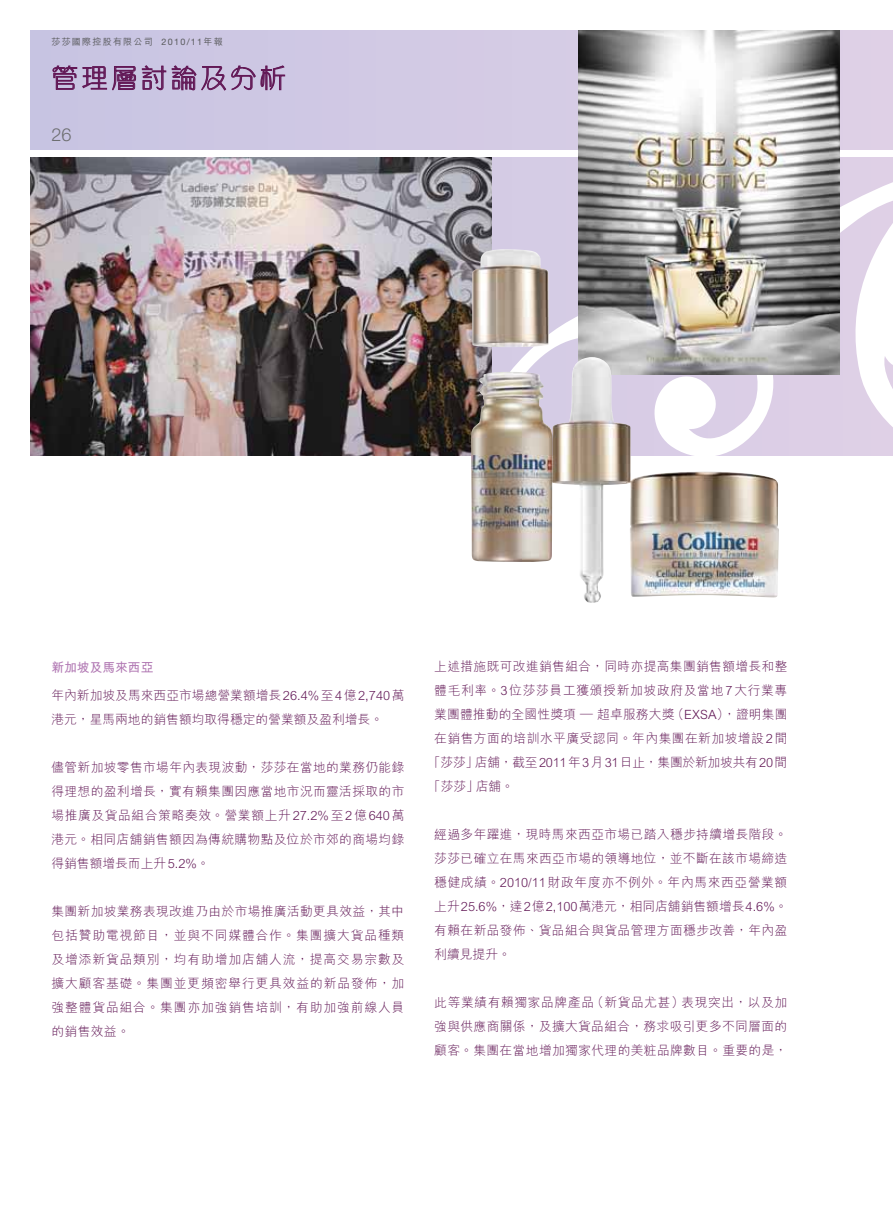
<style>
.page{position:relative;width:893px;height:1212px;background:#fff}
.page>*{position:absolute;margin:0;border:0;box-sizing:border-box;transform-origin:0 0}
.t1{font:27px "M Gentle HK Light E Ten B5 H";letter-spacing:.1em;color:#621856}
.t2{font:300 18px "Helvetica Neue LT Std";color:#6d6e70}
.t3{font:12.75px/24px "M Hei HK Light E Ten B5 H";letter-spacing:.025em;color:#621856;text-align:justify}
.t4{font:12.75px/24px "M Hei HK Light E Ten B5 H";color:#621856}
.t5{font:12.75px "M Hei HK Light E Ten B5 H";letter-spacing:-.02em;color:#621856}
.t6{font:12.75px "M Hei HK Light E Ten B5 H";letter-spacing:.05em;color:#621856}
.t7{font:12.75px "M Hei HK Bold E Ten B5 H";color:#b27ab4}
.t8{font:9px "M Hei HK Medium E Ten B5 H";letter-spacing:.14em;color:#58595b}
.s1{font-family:"Helvetica Neue LT Std"}
</style>
<div class="page">
<div style="left:30px;top:158px;width:862px;height:297px;background:#d5cce5"></div>
<svg style="left:30px;top:30px;width:862px;height:119px;background:#cfc8e3"></svg>
<svg style="left:781px;top:125px;width:111px;height:331px;fill:#ded0e6"></svg>
<svg style="left:53px;top:66px;width:83px;height:24px;background:#9974a1"></svg>
<svg style="left:142px;top:65px;width:24px;height:25px"></svg>
<svg style="left:172px;top:66px;width:113px;height:33px;background:#b19abf"></svg>
<img style="left:579px;top:30px;width:260px;height:345px">
<img style="left:30px;top:158px;width:461px;height:297px">
<img style="left:470px;top:249px;width:309px;height:354px">
<p class="t8" style="left:51px;top:38px;width:173px">莎莎國際控股有限公司 <span class="s1">2010/11</span>年報</p>
<h1 class="t1" style="left:51px;top:68px;width:236px">管理層討論及分析</h1>
<h2 class="t2" style="left:51px;top:128px;width:22px">26</h2>
<p class="t7" style="left:51px;top:663px;width:103px">新加坡及馬來西亞</p>
<p class="t4" style="left:51px;top:685px;width:354px">年內新加坡及馬來西亞市場總營業額增長26.4%至4億2,740萬港元，星馬兩地的銷售額均取得穩定的營業額及盈利增長。</p>
<p class="t3" style="left:51px;top:757px;width:354px">儘管新加坡零售市場年內表現波動，莎莎在當地的業務仍能錄得理想的盈利增長，實有賴集團因應當地市況而靈活採取的市場推廣及貨品組合策略奏效。營業額上升27.2%至2億640萬港元。相同店舖銷售額因為傳統購物點及位於市郊的商場均錄得銷售額增長而上升5.2%。</p>
<p class="t3" style="left:51px;top:901px;width:354px">集團新加坡業務表現改進乃由於市場推廣活動更具效益，其中包括贊助電視節目，並與不同媒體合作。集團擴大貨品種類及增添新貨品類別，均有助增加店舖人流，提高交易宗數及擴大顧客基礎。集團並更頻密舉行更具效益的新品發佈，加強整體貨品組合。集團亦加強銷售培訓，有助加強前線人員的銷售效益。</p>
<p class="t3" style="left:434px;top:656px;width:354px">上述措施既可改進銷售組合，同時亦提高集團銷售額增長和整</p>
<p class="t6" style="left:434px;top:685px;width:354px">體毛利率。3位莎莎員工獲頒授新加坡政府及當地7大行業專</p>
<p class="t3" style="left:434px;top:704px;width:354px">業團體推動的全國性獎項 — 超卓服務大獎（EXSA），證明集團</p>
<p class="t3" style="left:434px;top:728px;width:354px">在銷售方面的培訓水平廣受認同。年內集團在新加坡增設2間</p>
<p class="t5" style="left:428px;top:757px;width:361px">「莎莎」店舖，截至2011年3月31日止，集團於新加坡共有20間</p>
<p class="t3" style="left:428px;top:776px;width:88px">「莎莎」店舖。</p>
<p class="t3" style="left:434px;top:824px;width:354px">經過多年躍進，現時馬來西亞市場已踏入穩步持續增長階段。莎莎已確立在馬來西亞市場的領導地位，並不斷在該市場締造穩健成績。2010/11財政年度亦不例外。年內馬來西亞營業額上升25.6%，達2億2,100萬港元，相同店舖銷售額增長4.6%。有賴在新品發佈、貨品組合與貨品管理方面穩步改善，年內盈利續見提升。</p>
<p class="t3" style="left:434px;top:992px;width:354px">此等業績有賴獨家品牌產品（新貨品尤甚）表現突出，以及加強與供應商關係，及擴大貨品組合，務求吸引更多不同層面的顧客。集團在當地增加獨家代理的美粧品牌數目。重要的是，</p>
</div>
